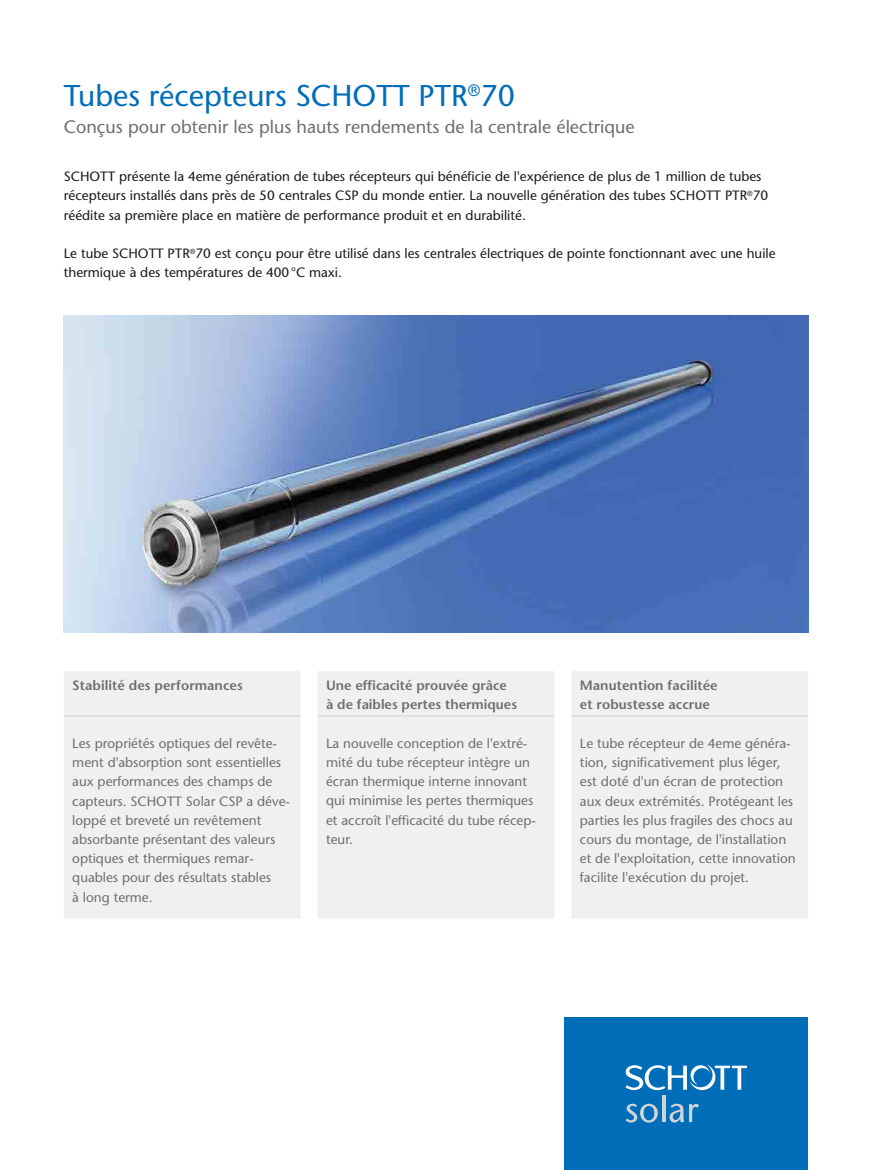
<style>
.page{position:relative;width:872px;height:1170px;background:#fff}
.page>*{position:absolute;margin:0;border:0;box-sizing:border-box;transform-origin:0 0}
.t1{font:500 30px "Stone Sans Std";color:#006db8}
.t2{font:500 18px "Stone Sans Std";color:#6f6f6e}
.t3{font:500 13.5px/19.2px "Stone Sans Std";color:#6f6f6e}
.t4{font:500 13.5px/19.2px "Stone Sans Std";color:#1a1a18}
.t5{font:600 13.5px/19.2px "Stone Sans Std";letter-spacing:.005em;color:#6f6f6e}
</style>
<div class="page">
<div style="left:564px;top:1017px;width:244px;height:152px;background:#006db8"></div>
<svg style="left:625px;top:1103px;width:33px;height:19px"></svg>
<hr style="left:662px;top:1095px;width:3px;height:26px;background:#d0d3d5">
<svg style="left:669px;top:1103px;width:30px;height:19px"></svg>
<svg style="left:625px;top:1065px;width:122px;height:24px"></svg>
<img style="left:64px;top:315px;width:744px;height:317px">
<div style="left:64px;top:671px;width:744px;height:247px;background:#f0f0f0"></div>
<hr style="left:64px;top:715px;width:236px;height:1px;background:#cfd0d0">
<hr style="left:317px;top:715px;width:237px;height:1px;background:#cfd0d0">
<hr style="left:571px;top:715px;width:237px;height:1px;background:#cfd0d0">
<h1 class="t1" style="left:64px;top:78px;width:452px">Tubes récepteurs SCHOTT PTR<sup>®</sup>70</h1>
<h2 class="t2" style="left:64px;top:116px;width:572px">Conçus pour obtenir les plus hauts rendements de la centrale électrique</h2>
<p class="t4" style="left:64px;top:167px;width:706px">SCHOTT présente la 4eme génération de tubes récepteurs qui bénéficie de l'expérience de plus de 1 million de tubes récepteurs installés dans près de 50 centrales CSP du monde entier. La nouvelle génération des tubes SCHOTT PTR<sup>®</sup>70 réédite sa première place en matière de performance produit et en durabilité.</p>
<p class="t4" style="left:64px;top:244px;width:713px">Le tube SCHOTT PTR<sup>®</sup>70 est conçu pour être utilisé dans les centrales électriques de pointe fonctionnant avec une huile thermique à des températures de 400°C maxi.</p>
<p class="t5" style="left:72px;top:676px;width:172px">Stabilité des performances</p>
<p class="t5" style="left:326px;top:676px;width:192px">Une efficacité prouvée grâce à de faibles pertes thermiques</p>
<p class="t5" style="left:580px;top:676px;width:139px">Manutention facilitée et robustesse accrue</p>
<p class="t3" style="left:72px;top:733px;width:219px">Les propriétés optiques del revête&shy;ment d'absorption sont essentielles aux performances des champs de capteurs. SCHOTT Solar CSP a déve&shy;loppé et breveté un revêtement absorbante présentant des valeurs optiques et thermiques remar&shy;quables pour des résultats stables<br>à long terme.</p>
<p class="t3" style="left:326px;top:733px;width:211px">La nouvelle conception de l'extré&shy;mité du tube récepteur intègre un écran thermique interne innovant qui minimise les pertes thermiques et accroît l'efficacité du tube récep&shy;teur.</p>
<p class="t3" style="left:580px;top:733px;width:217px">Le tube récepteur de 4eme généra&shy;tion, significativement plus léger, est doté d'un écran de protection aux deux extrémités. Protégeant les parties les plus fragiles des chocs au cours du montage, de l'installation et de l'exploitation, cette innovation facilite l'exécution du projet.</p>
</div>
